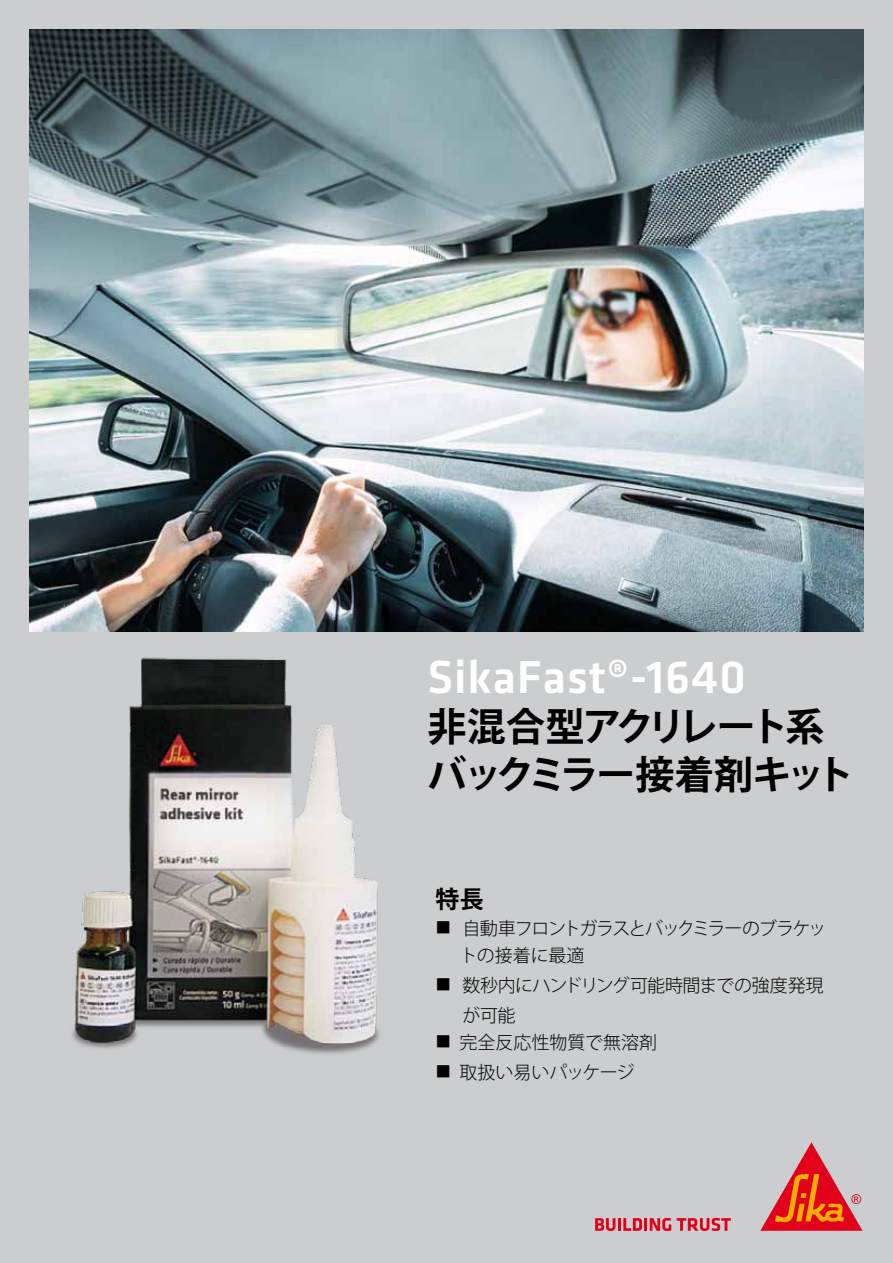
<style>
.page{position:relative;width:893px;height:1263px;background:#cbcdce}
.page>*{position:absolute;margin:0;border:0;box-sizing:border-box;transform-origin:0 0}
.t1{font:500 48px "Klavika";letter-spacing:.015em;color:#fff}
.t2{font:700 39px/48px "Koz Go Pro";letter-spacing:-.07em;color:#000}
.t3{font:700 24px "Koz Go Pro";color:#000}
.t4{font:300 18px/27px "Koz Go Pro";letter-spacing:-.055em;color:#000}
.t5{font:300 18px/30px "Koz Go Pro";letter-spacing:-.035em;color:#000}
.t6{font:300 18px "Koz Go Pro";color:#000}
</style>
<div class="page">
<img style="left:30px;top:30px;width:833px;height:601px">
<img style="left:72px;top:657px;width:307px;height:397px">
<svg style="left:595px;top:1218px;width:76px;height:13px"></svg>
<svg style="left:677px;top:1218px;width:54px;height:13px"></svg>
<svg style="left:760px;top:1142px;width:102px;height:89px"></svg>
<h1 class="t1" style="left:428px;top:645px;width:320px">SikaFast®-1640</h1>
<h2 class="t2" style="left:428px;top:705px;width:429px">非混合型アクリレート系バックミラー接着剤キット</h2>
<h3 class="t3" style="left:435px;top:884px;width:50px">特長</h3>
<p class="t4" style="left:460px;top:915px;width:368px;text-indent:-24px">■ 自動車フロントガラスとバックミラーのブラケットの接着に最適</p>
<p class="t5" style="left:462px;top:971px;width:362px;text-indent:-27px">■ 数秒内にハンドリング可能時間までの強度発現が可能</p>
<p class="t6" style="left:435px;top:1031px;width:223px">■ 完全反応性物質で無溶剤</p>
<p class="t6" style="left:435px;top:1061px;width:201px">■ 取扱い易いパッケージ</p>
</div>
